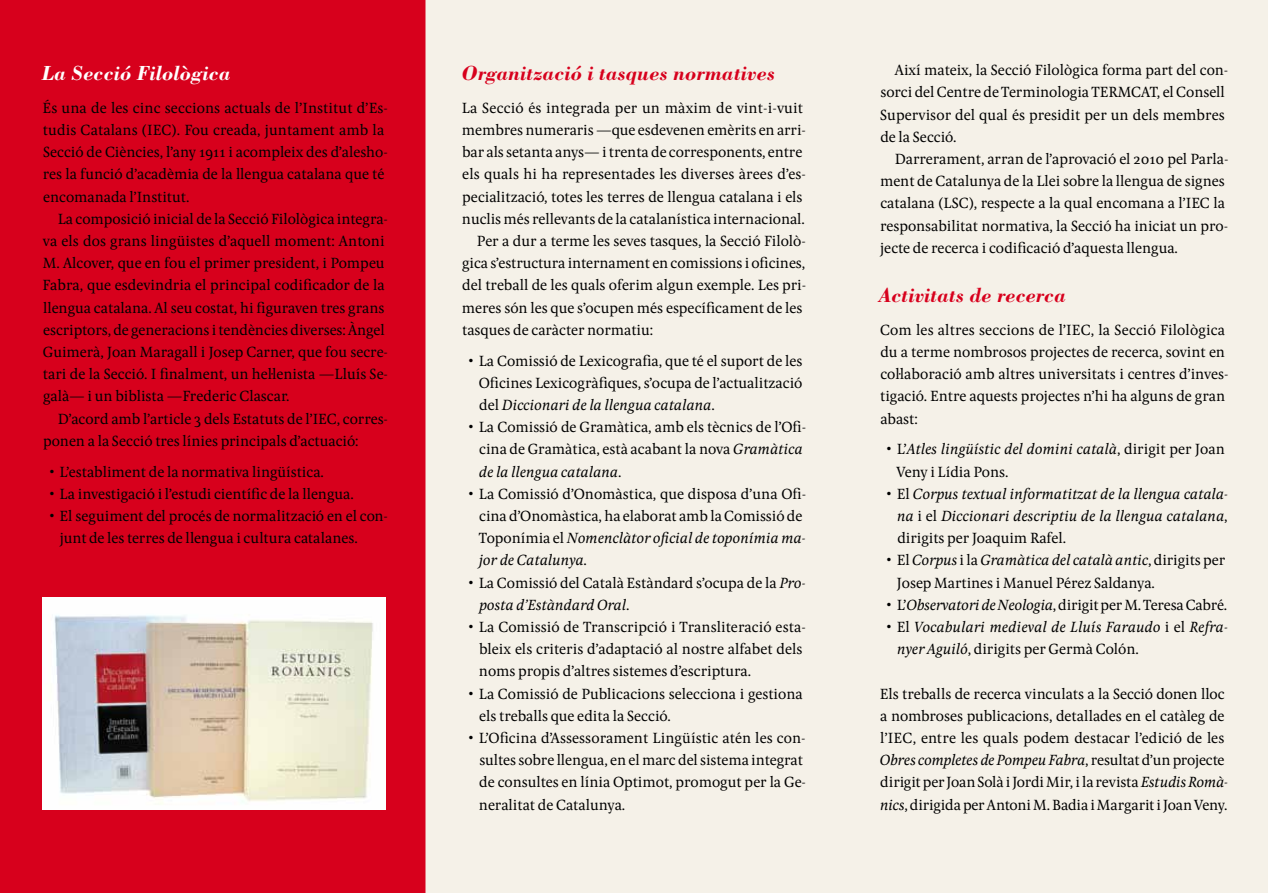
<style>
.page{position:relative;width:1268px;height:893px;background:#fff}
.page>*{position:absolute;margin:0;border:0;box-sizing:border-box;transform-origin:0 0}
.t1{font:italic 700 21px "Bodoni LT";color:#d7001c}
.t2{font:italic 700 21px "Bodoni LT";color:#fff}
.t3{font:15.3px/22.2px "Pona";letter-spacing:-.005em;color:#000}
.t4{font:italic 15.3px/22.2px "Pona";color:#000;text-align:justify}
.s1{font-style:italic}
.s2{font-style:normal}
</style>
<div class="page">
<div style="left:0;top:0;width:425px;height:893px;background:#d7001c"></div>
<div style="left:425px;top:0;width:842px;height:893px;background:#f5f1e8"></div>
<img style="left:43px;top:597px;width:342px;height:213px">
<h1 class="t2" style="left:42px;top:60px;width:190px">La Secció Filològica</h1>
<p class="t3" style="left:43px;top:97px;width:347px">És una de les cinc seccions actuals de l’Institut d’Es&shy;tudis Catalans (IEC). Fou creada, juntament amb la Secció de Ciències, l’any 1911 i acompleix des d’alesho&shy;res la funció d’acadèmia de la llengua catalana que té encomanada l’Institut.</p>
<p class="t3" style="left:43px;top:208px;width:347px;text-indent:15px">La composició inicial de la Secció Filològica integra&shy;va els dos grans lingüistes d’aquell moment: Antoni M. Alcover, que en fou el primer president, i Pompeu Fabra, que esdevindria el principal codificador de la llengua catalana. Al seu costat, hi figuraven tres grans escriptors, de generacions i tendències diverses: Àngel Guimerà, Joan Maragall i Josep Carner, que fou secre&shy;tari de la Secció. I finalment, un heŀenista —Lluís Se&shy;galà— i un biblista —Frederic Clascar.</p>
<p class="t3" style="left:43px;top:408px;width:346px;text-indent:15px">D’acord amb l’article 3 dels Estatuts de l’IEC, corres&shy;ponen a la Secció tres línies principals d’actuació:</p>
<p class="t3" style="left:49px;top:461px;width:277px">• L’establiment de la normativa lingüística.</p>
<p class="t3" style="left:49px;top:483px;width:306px">• La investigació i l’estudi científic de la llengua.</p>
<p class="t3" style="left:60px;top:505px;width:329px;text-indent:-11px">• El seguiment del procés de normalització en el con&shy;junt de les terres de llengua i cultura catalanes.</p>
<h1 class="t1" style="left:461px;top:60px;width:315px">Organització i tasques normatives</h1>
<p class="t3" style="left:461px;top:97px;width:343px">La Secció és integrada per un màxim de vint-i-vuit</p>
<p class="t3" style="left:462px;top:119px;width:345px">membres numeraris —que esdevenen emèrits en arri-</p>
<p class="t3" style="left:462px;top:142px;width:342px">bar als setanta anys— i trenta de corresponents, entre</p>
<p class="t3" style="left:462px;top:164px;width:345px">els quals hi ha representades les diverses àrees d’es-</p>
<p class="t3" style="left:462px;top:186px;width:342px">pecialització, totes les terres de llengua catalana i els</p>
<p class="t3" style="left:462px;top:208px;width:344px">nuclis més rellevants de la catalanística internacional.</p>
<p class="t3" style="left:477px;top:230px;width:330px">Per a dur a terme les seves tasques, la Secció Filolò-</p>
<p class="t3" style="left:462px;top:253px;width:344px">gica s’estructura internament en comissions i oficines,</p>
<p class="t3" style="left:462px;top:275px;width:345px">del treball de les quals oferim algun exemple. Les pri-</p>
<p class="t3" style="left:462px;top:297px;width:342px">meres són les que s’ocupen més específicament de les</p>
<p class="t3" style="left:462px;top:319px;width:192px">tasques de caràcter normatiu:</p>
<p class="t3" style="left:478px;top:350px;width:325px;text-align:justify;text-indent:-11px">• La Comissió de Lexicografia, que té el suport de les Oficines Lexicogràfiques, s’ocupa de l’actualització del <span class="s1">Diccionari de la llengua catalana</span>.</p>
<p class="t3" style="left:479px;top:416px;width:329px;text-indent:-11px">• La Comissió de Gramàtica, amb els tècnics de l’Ofi&shy;cina de Gramàtica, està acabant la nova <span class="s1">Gramàtica de la llengua catalana</span>.</p>
<p class="t3" style="left:479px;top:483px;width:329px;text-indent:-11px">• La Comissió d’Onomàstica, que disposa d’una Ofi&shy;cina d’Onomàstica, ha elaborat amb la Comissió de Toponímia el <span class="s1">Nomenclàtor oficial de toponímia ma&shy;jor de Catalunya</span>.</p>
<p class="t3" style="left:479px;top:572px;width:328px;text-indent:-11px">• La Comissió del Català Estàndard s’ocupa de la <span class="s1">Pro&shy;posta d’Estàndard Oral</span>.</p>
<p class="t3" style="left:479px;top:616px;width:328px;text-indent:-11px">• La Comissió de Transcripció i Transliteració esta&shy;bleix els criteris d’adaptació al nostre alfabet dels noms propis d’altres sistemes d’escriptura.</p>
<p class="t3" style="left:479px;top:683px;width:325px;text-indent:-11px">• La Comissió de Publicacions selecciona i gestiona els treballs que edita la Secció.</p>
<p class="t3" style="left:479px;top:727px;width:328px;text-indent:-11px">• L’Oficina d’Assessorament Lingüístic atén les con&shy;sultes sobre llengua, en el marc del sistema integrat de consultes en línia Optimot, promogut per la Ge&shy;neralitat de Catalunya.</p>
<p class="t3" style="left:880px;top:60px;width:350px;text-indent:15px">Així mateix, la Secció Filològica forma part del con&shy;sorci del Centre de Terminologia TERMCAT, el Consell Supervisor del qual és presidit per un dels membres de la Secció.</p>
<p class="t3" style="left:879px;top:148px;width:350px;text-indent:15px">Darrerament, arran de l’aprovació el 2010 pel Parla&shy;ment de Catalunya de la Llei sobre la llengua de signes catalana (LSC), respecte a la qual encomana a l’IEC la responsabilitat normativa, la Secció ha iniciat un pro&shy;jecte de recerca i codificació d’aquesta llengua.</p>
<h1 class="t1" style="left:878px;top:282px;width:189px">Activitats de recerca</h1>
<p class="t3" style="left:879px;top:319px;width:350px">Com les altres seccions de l’IEC, la Secció Filològica du a terme nombrosos projectes de recerca, sovint en coŀaboració amb altres universitats i centres d’inves&shy;tigació. Entre aquests projectes n’hi ha alguns de gran abast:</p>
<p class="t3" style="left:896px;top:439px;width:330px;text-indent:-11px">• L’<span class="s1">Atles lingüístic del domini català</span>, dirigit per Joan<br>Veny i Lídia Pons.</p>
<p class="t4" style="left:896px;top:482px;width:333px;text-indent:-11px"><span class="s2">• El</span> Corpus textual informatitzat de la llengua catala&shy;na <span class="s2">i el</span> Diccionari descriptiu de la llengua catalana<span class="s2">, dirigits per Joaquim Rafel.</span></p>
<p class="t3" style="left:896px;top:550px;width:330px;text-indent:-11px">• El <span class="s1">Corpus</span> i la <span class="s1">Gramàtica del català antic</span>, dirigits per<br>Josep Martines i Manuel Pérez Saldanya.</p>
<p class="t3" style="left:885px;top:594px;width:343px">• L’<span class="s1">Observatori de Neologia</span>, dirigit per M. Teresa Cabré.</p>
<p class="t4" style="left:896px;top:615px;width:333px;text-indent:-11px"><span class="s2">• El</span> Vocabulari medieval de Lluís Faraudo <span class="s2">i el</span> Refra&shy;nyer Aguiló<span class="s2">, dirigits per Germà Colón.</span></p>
<p class="t3" style="left:879px;top:683px;width:350px">Els treballs de recerca vinculats a la Secció donen lloc a nombroses publicacions, detallades en el catàleg de l’IEC, entre les quals podem destacar l’edició de les <span class="s1">Obres completes de Pompeu Fabra</span>, resultat d’un projecte dirigit per Joan Solà i Jordi Mir, i la revista <span class="s1">Estudis Romà&shy;nics</span>, dirigida per Antoni M. Badia i Margarit i Joan Veny.</p>
</div>
